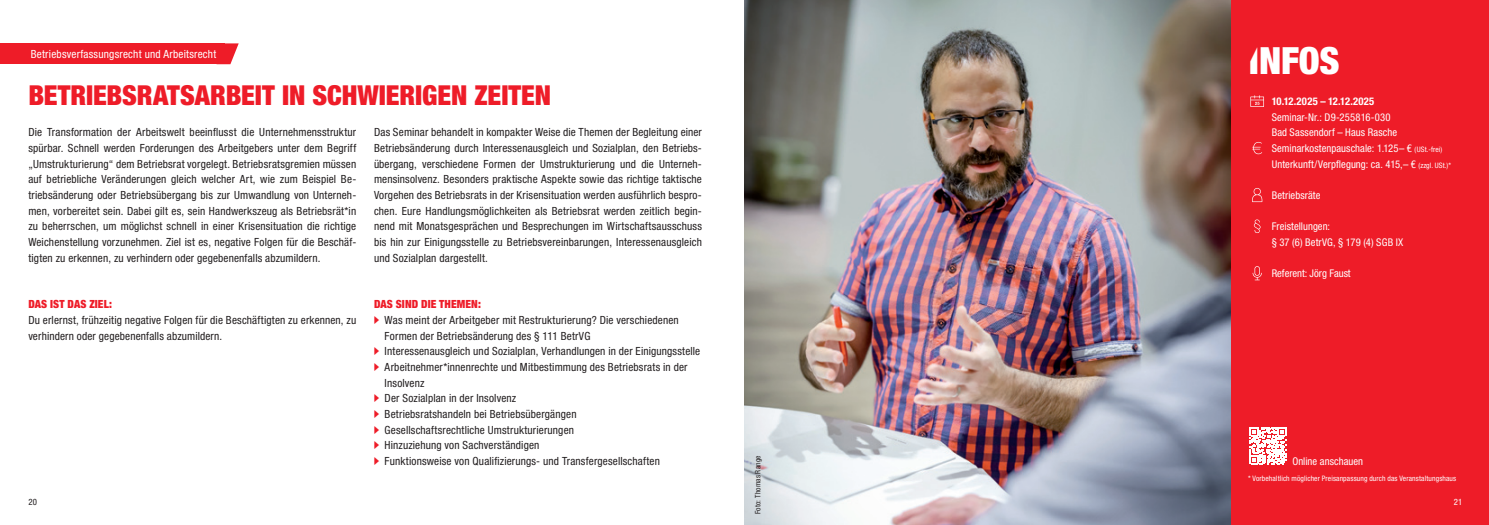
<style>
.page{position:relative;width:1489px;height:525px;background:#fff}
.page>*{position:absolute;margin:0;border:0;box-sizing:border-box;transform-origin:0 0}
.Infobox_INFOS_26{font:900 condensed 37.5px "Helvetica Neue LT Pro";color:#fff}
.Headline_Seminar{font:900 condensed 27.5px "Helvetica Neue LT Pro";letter-spacing:-.005em;color:#ee1c28}
.Fließtext_schwarz{font:condensed 11.25px/15.6px "Helvetica Neue LT Pro";letter-spacing:.01em;color:#231f20}
.Rubriktitel_rot{font:condensed 11.25px "Helvetica Neue LT Pro";letter-spacing:.02em;color:#fff}
.Headline_Aufzählung{font:900 condensed 11.25px "Helvetica Neue LT Pro";letter-spacing:.01em;color:#ee1c28}
.Infobox_Fließtext{font:condensed 10.62px/15.6px "Helvetica Neue LT Pro";letter-spacing:.005em;color:#fff}
.Infobox_Headline{font:condensed 10.62px/15.6px "Helvetica Neue LT Pro";letter-spacing:.01em;color:#fff}
.Infobox_Headline-2{font:700 condensed 10.62px "Helvetica Neue LT Pro";letter-spacing:.02em;color:#fff}
.t1{font:condensed 8.75px "Helvetica Neue LT Pro";color:#231f20}
.Paginierung_schwarz{font:condensed 8.75px "Helvetica Neue LT Pro";color:#fff}
.Infobox_Fußzeile{font:condensed 7.5px "Helvetica Neue LT Pro";letter-spacing:.015em;color:#fff}
.Bildnachweis_schwarz{font:condensed 7.5px "Helvetica Neue LT Pro";letter-spacing:.02em;color:#231f20}
.s1{font-family:"Helvetica DGBCUT Blk Cond";font-weight:400;font-stretch:normal}
.s2{font-size:7.5px}
.s3{font-family:"Helvetica DGBCUT Blk Cond";font-stretch:normal;color:#ee1c28}
</style>
<div class="page">
<div style="left:999px;top:0;width:489px;height:524px;background:#ee1c28"></div>
<svg style="left:1250px;top:95px;width:13px;height:12px"></svg>
<svg style="left:1252px;top:142px;width:9px;height:12px"></svg>
<svg style="left:1252px;top:188px;width:10px;height:14px"></svg>
<svg style="left:1253px;top:219px;width:7px;height:14px"></svg>
<svg style="left:1252px;top:266px;width:9px;height:14px"></svg>
<div style="left:0;top:43px;width:224px;height:21px;background:#ee1c28"></div>
<svg style="left:224px;top:43px;width:15px;height:21px"></svg>
<img style="left:744px;top:0;width:486px;height:524px">
<svg style="left:1249px;top:427px;width:37px;height:37px"></svg>
<p class="Rubriktitel_rot" style="left:31px;top:48px;width:187px">Betriebsverfassungsrecht und Arbeitsrecht</p>
<p class="Headline_Seminar" style="left:28px;top:78px;width:524px">BETRIEBSRATSARBEIT IN SCHWIERIGEN ZEITEN</p>
<p class="Fließtext_schwarz" style="left:28px;top:124px;width:329px;text-align:justify">Die Transformation der Arbeitswelt beeinflusst die Unternehmensstruktur spürbar. Schnell werden Forderungen des Arbeitgebers unter dem Begriff „Umstrukturierung“ dem Betriebsrat vorgelegt. Betriebsratsgremien müssen auf betriebliche Veränderungen gleich welcher Art, wie zum Beispiel Be&shy;triebsänderung oder Betriebsübergang bis zur Umwandlung von Unterneh&shy;men, vorbereitet sein. Dabei gilt es, sein Handwerkszeug als Betriebsrät*in zu beherrschen, um möglichst schnell in einer Krisensituation die richtige Weichenstellung vorzunehmen. Ziel ist es, negative Folgen für die Beschäf&shy;tigten zu erkennen, zu verhindern oder gegebenenfalls abzumildern.</p>
<p class="Fließtext_schwarz" style="left:374px;top:124px;width:329px;text-align:justify">Das Seminar behandelt in kompakter Weise die Themen der Begleitung einer Betriebsänderung durch Interessenausgleich und Sozialplan, den Betriebs&shy;übergang, verschiedene Formen der Umstrukturierung und die Unterneh&shy;mensinsolvenz. Besonders praktische Aspekte sowie das richtige taktische Vorgehen des Betriebsrats in der Krisensituation werden ausführlich bespro&shy;chen. Eure Handlungsmöglichkeiten als Betriebsrat werden zeitlich begin&shy;nend mit Monatsgesprächen und Besprechungen im Wirtschaftsausschuss bis hin zur Einigungsstelle zu Betriebsvereinbarungen, Interessenausgleich und Sozialplan dargestellt.</p>
<p class="Infobox_INFOS_26" style="left:1247px;top:37px;width:93px"><span class="s1">I</span>NFOS</p>
<p class="Infobox_Headline-2" style="left:1271px;top:95px;width:104px">10.12.2025 – 12.12.2025</p>
<p class="Infobox_Headline" style="left:1271px;top:109px;width:127px">Seminar-Nr.: D9-255816-030<br>Bad Sassendorf – Haus Rasche</p>
<p class="Infobox_Fließtext" style="left:1271px;top:140px;width:181px">Seminarkostenpauschale: 1.125– € <span class="s2">(USt.-frei)<br></span>Unterkunft/Verpflegung: ca. 415,– € <span class="s2">(zzgl. USt.)*</span></p>
<p class="Infobox_Fließtext" style="left:1271px;top:187px;width:50px">Betriebsräte</p>
<p class="Infobox_Fließtext" style="left:1271px;top:218px;width:133px">Freistellungen:<br>§ 37 (6) BetrVG, § 179 (4) SGB IX</p>
<p class="Infobox_Fließtext" style="left:1271px;top:265px;width:81px">Referent: Jörg Faust</p>
<p class="Headline_Aufzählung" style="left:28px;top:297px;width:85px">DAS IST DAS ZIEL:</p>
<p class="Fließtext_schwarz" style="left:28px;top:312px;width:329px">Du erlernst, frühzeitig negative Folgen für die Beschäftigten zu erkennen, zu verhindern oder gegebenenfalls abzumildern.</p>
<p class="Headline_Aufzählung" style="left:374px;top:297px;width:108px">DAS SIND DIE THEMEN:</p>
<p class="Fließtext_schwarz" style="left:384px;top:312px;width:295px;text-indent:-11px"><span class="s3">-</span> Was meint der Arbeitgeber mit Restrukturierung? Die verschiedenen<br>Formen der Betriebsänderung des § 111 BetrVG</p>
<p class="Fließtext_schwarz" style="left:374px;top:343px;width:328px"><span class="s3">-</span> Interessenausgleich und Sozialplan, Verhandlungen in der Einigungsstelle</p>
<p class="Fließtext_schwarz" style="left:384px;top:359px;width:304px;text-indent:-11px"><span class="s3">-</span> Arbeitnehmer*innenrechte und Mitbestimmung des Betriebsrats in der<br>Insolvenz</p>
<p class="Fließtext_schwarz" style="left:374px;top:390px;width:144px"><span class="s3">-</span> Der Sozialplan in der Insolvenz</p>
<p class="Fließtext_schwarz" style="left:374px;top:406px;width:204px"><span class="s3">-</span> Betriebsratshandeln bei Betriebsübergängen</p>
<p class="Fließtext_schwarz" style="left:374px;top:421px;width:201px"><span class="s3">-</span> Gesellschaftsrechtliche Umstrukturierungen</p>
<p class="Fließtext_schwarz" style="left:374px;top:437px;width:167px"><span class="s3">-</span> Hinzuziehung von Sachverständigen</p>
<p class="Fließtext_schwarz" style="left:374px;top:453px;width:287px"><span class="s3">-</span> Funktionsweise von Qualifizierungs- und Transfergesellschaften</p>
<p class="Bildnachweis_schwarz" style="left:753px;top:514px;width:60px;rotate:-90deg">Foto: Thomas Range</p>
<p class="Infobox_Fließtext" style="left:1292px;top:453px;width:72px">Online anschauen</p>
<p class="Infobox_Fußzeile" style="left:1247px;top:473px;width:210px">* Vorbehaltlich möglicher Preisanpassung durch das Veranstaltungshaus</p>
<p class="t1" style="left:28px;top:497px;width:10px">20</p>
<p class="Paginierung_schwarz" style="left:1453px;top:497px;width:10px">21</p>
</div>
